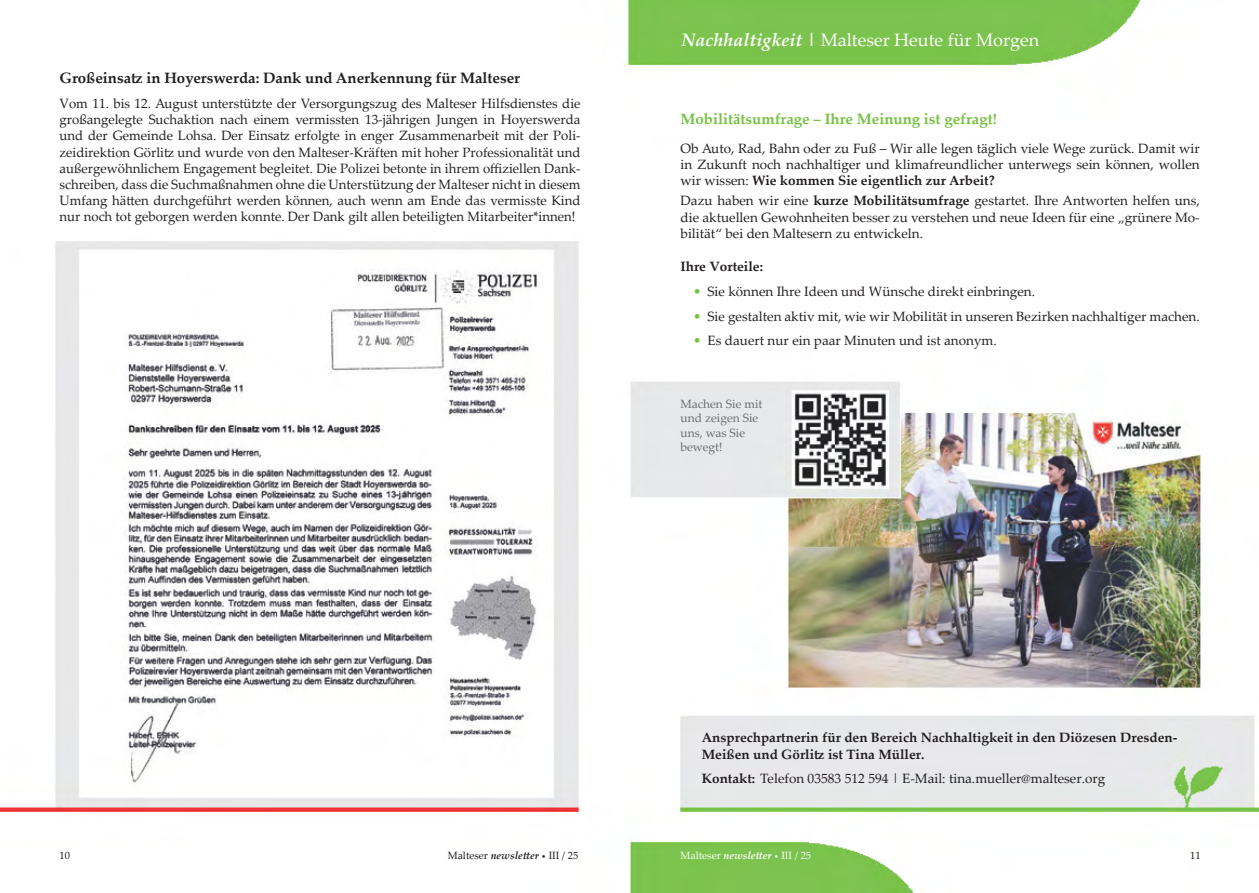
<style>
.page{position:relative;width:1259px;height:893px;background:#fff}
.page>*{position:absolute;margin:0;border:0;box-sizing:border-box;transform-origin:0 0}
.t1{font:18px "Palatino Linotype";color:#fff}
.t2{font:700 15px "Palatino Linotype";color:#231f20}
.t3{font:700 15px "Palatino Linotype";color:#76c043}
.t4{font:13.5px/16.2px "Palatino Linotype";color:#231f20;text-align:justify}
.t5{font:700 13.5px/16.2px "Palatino Linotype";color:#231f20}
.t6{font:12px/14.4px "Palatino Linotype";color:#6c6d70}
.t7{font:10.5px "Palatino Linotype";color:#231f20}
.t8{font:10.5px "Palatino Linotype";color:#fff}
.s1{font-weight:700;font-style:italic}
.s2{font-weight:700}
.s3{color:#76c043}
.s4{font-size:7.5px}
</style>
<div class="page">
<img style="left:0;top:0;width:1259px;height:893px">
<p class="t2" style="left:60px;top:68px;width:462px">Großeinsatz in Hoyerswerda: Dank und Anerkennung für Malteser</p>
<p class="t4" style="left:60px;top:95px;width:522px">Vom 11. bis 12. August unterstützte der Versorgungszug des Malteser Hilfsdienstes die großangelegte Suchaktion nach einem vermissten 13-jährigen Jungen in Hoyerswerda und der Gemeinde Lohsa. Der Einsatz erfolgte in enger Zusammenarbeit mit der Poli&shy;zeidirektion Görlitz und wurde von den Malteser-Kräften mit hoher Professionalität und außergewöhnlichem Engagement begleitet. Die Polizei betonte in ihrem offiziellen Dank&shy;schreiben, dass die Suchmaßnahmen ohne die Unterstützung der Malteser nicht in diesem Umfang hätten durchgeführt werden können, auch wenn am Ende das vermisste Kind nur noch tot geborgen werden konnte. Der Dank gilt allen beteiligten Mitarbeiter*innen!</p>
<h1 class="t1" style="left:681px;top:27px;width:359px"><span class="s1">Nachhaltigkeit |</span> Malteser Heute für Morgen</h1>
<p class="t3" style="left:680px;top:108px;width:318px">Mobilitätsumfrage – Ihre Meinung ist gefragt!</p>
<p class="t4" style="left:680px;top:139px;width:521px">Ob Auto, Rad, Bahn oder zu Fuß – Wir alle legen täglich viele Wege zurück. Damit wir in Zukunft noch nachhaltiger und klimafreundlicher unterwegs sein können, wollen wir wissen: <span class="s2">Wie kommen Sie eigentlich zur Arbeit?</span></p>
<p class="t4" style="left:680px;top:192px;width:521px">Dazu haben wir eine <span class="s2">kurze Mobilitätsumfrage</span> gestartet. Ihre Antworten helfen uns, die aktuellen Gewohnheiten besser zu verstehen und neue Ideen für eine „grünere Mo&shy;bilität“ bei den Maltesern zu entwickeln.</p>
<p class="t5" style="left:680px;top:258px;width:84px">Ihre Vorteile:</p>
<p class="t4" style="left:693px;top:283px;width:343px"><span class="s3">•</span> Sie können Ihre Ideen und Wünsche direkt einbringen.</p>
<p class="t4" style="left:693px;top:307px;width:508px"><span class="s3">•</span> Sie gestalten aktiv mit, wie wir Mobilität in unseren Bezirken nachhaltiger machen.</p>
<p class="t4" style="left:693px;top:332px;width:305px"><span class="s3">•</span> Es dauert nur ein paar Minuten und ist anonym.</p>
<p class="t6" style="left:680px;top:396px;width:83px">Machen Sie mit und zeigen Sie uns, was Sie bewegt!</p>
<p class="t5" style="left:702px;top:729px;width:477px">Ansprechpartnerin für den Bereich Nachhaltigkeit in den Diözesen Dresden-<br>Meißen und Görlitz ist Tina Müller.</p>
<p class="t4" style="left:702px;top:770px;width:405px"><span class="s2">Kontakt:</span> Telefon 03583 512 594 | E-Mail: tina.mueller@malteser.org</p>
<p class="t7" style="left:60px;top:848px;width:12px">10</p>
<p class="t7" style="left:448px;top:848px;width:132px">Malteser <span class="s1">newsletter</span> <span class="s4">•</span> III / 25</p>
<p class="t8" style="left:680px;top:848px;width:132px">Malteser <span class="s1">newsletter</span> <span class="s4">•</span> III / 25</p>
<p class="t7" style="left:1190px;top:848px;width:12px">11</p>
</div>
